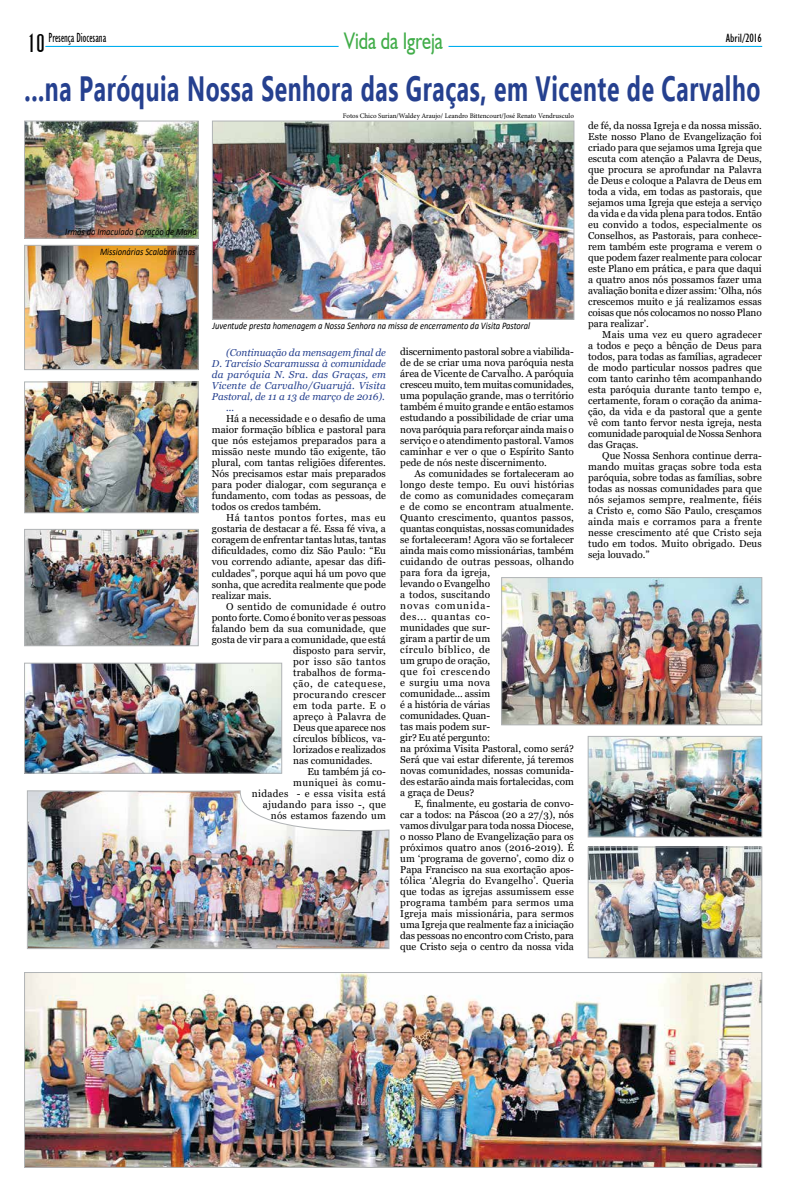
<style>
.page{position:relative;width:794px;height:1191px;background:#fff}
.page>*{position:absolute;margin:0;border:0;box-sizing:border-box;transform-origin:0 0}
.t1{font:700 35.1px "Ebrima";letter-spacing:.025em;color:#25408f;scale:.65 1}
.t2{font:24px "Humanist 521 BT";color:#41ad49;scale:.76 1}
.t3{font:24px "Anastasia";color:#000}
.t4{font:condensed 13.3px "Humanist 521 BT";color:#000;scale:.78 1}
.t5{font:condensed 12px "Humanist 521 BT";color:#000}
.t6{font:10px/11px "Georgia";color:#000;text-align:justify}
.t7{font:italic 10px/20.5px "Calibri";color:#000;text-align:right;scale:.85 1}
.t8{font:italic 10px "Georgia";color:#25408f}
.t9{font:italic 10px "Georgia";letter-spacing:.02em;color:#25408f}
.t10{font:10px "Georgia";letter-spacing:.035em;color:#000}
.t11{font:10px "Georgia";letter-spacing:.025em;color:#000}
.t12{font:10px "Georgia";letter-spacing:.03em;color:#000}
.t13{font:10px "Georgia";letter-spacing:.04em;color:#000}
.t14{font:10px "Georgia";letter-spacing:.065em;color:#000}
.t15{font:10px "Georgia";letter-spacing:.02em;color:#000}
.t16{font:10px "Georgia";letter-spacing:.045em;color:#000}
.t17{font:7px "Minion Pro";color:#000}
</style>
<div class="page">
<svg style="left:46px;top:46px;width:716px;height:1px"></svg>
<img style="left:27px;top:790px;width:362px;height:159px">
<div style="left:338px;top:31px;width:110px;height:20px;background:#fff"></div>
<img style="left:503px;top:579px;width:257px;height:144px">
<div style="left:501px;top:577px;width:261px;height:148px;border:1px solid #b1b4b6"></div>
<img style="left:26px;top:123px;width:170px;height:113px">
<div style="left:24px;top:121px;width:174px;height:117px;border:1px solid #b1b4b6"></div>
<img style="left:26px;top:247px;width:170px;height:121px">
<div style="left:24px;top:245px;width:174px;height:125px;border:1px solid #b1b4b6"></div>
<img style="left:26px;top:531px;width:170px;height:113px">
<div style="left:24px;top:529px;width:174px;height:117px;border:1px solid #b1b4b6"></div>
<img style="left:26px;top:384px;width:170px;height:127px">
<div style="left:24px;top:382px;width:174px;height:131px;border:1px solid #b1b4b6"></div>
<img style="left:214px;top:123px;width:358px;height:194px">
<div style="left:212px;top:121px;width:362px;height:198px;border:1px solid #b1b4b6"></div>
<img style="left:26px;top:974px;width:734px;height:191px">
<div style="left:24px;top:972px;width:738px;height:195px;border:1px solid #b1b4b6"></div>
<img style="left:26px;top:665px;width:254px;height:106px">
<div style="left:24px;top:663px;width:258px;height:110px;border:1px solid #b1b4b6"></div>
<img style="left:590px;top:738px;width:170px;height:97px">
<div style="left:588px;top:736px;width:174px;height:101px;border:1px solid #b1b4b6"></div>
<img style="left:590px;top:849px;width:170px;height:107px">
<div style="left:588px;top:847px;width:174px;height:111px;border:1px solid #b1b4b6"></div>
<h2 class="t2" style="left:344px;top:26px;width:131px">Vida da Igreja</h2>
<h1 class="t1" style="left:25px;top:62px;width:1133px">...na Paróquia Nossa Senhora das Graças, em Vicente de Carvalho</h1>
<h3 class="t4" style="left:49px;top:30px;width:75px">Presença Diocesana</h3>
<h2 class="t3" style="left:27px;top:30px;width:19px">10</h2>
<p class="t5" style="left:726px;top:31px;width:38px">Abril/2016</p>
<p class="t7" style="left:65px;top:221px;width:156px">Irmãs do Imaculado Coração de Maria<br>Missionárias Scalabrinianas</p>
<p class="t17" style="left:343px;top:111px;width:232px">Fotos Chico Surian/Waldey Araujo/ Leandro Bittencourt/José Renato Vendrusculo</p>
<p class="t7" style="left:212px;top:315px;width:375px">Juventude presta homenagem a Nossa Senhora na missa de encerramento da Visita Pastoral</p>
<p class="t8" style="left:226px;top:347px;width:161px">(Continuação da mensagem final de</p>
<p class="t8" style="left:212px;top:358px;width:175px">D. Tarcísio Scaramussa à comunidade</p>
<p class="t9" style="left:212px;top:369px;width:176px">da paróquia N. Sra. das Graças, em</p>
<p class="t9" style="left:212px;top:380px;width:176px">Vicente de Carvalho/Guarujá. Visita</p>
<p class="t8" style="left:212px;top:391px;width:174px">Pastoral, de 11 a 13 de março de 2016).</p>
<p class="t8" style="left:226px;top:402px;width:10px">...</p>
<p class="t6" style="left:212px;top:414px;width:176px;text-indent:14px">Há a necessidade e o desafio de uma maior formação bíblica e pastoral para que nós estejamos preparados para a missão neste mundo tão exigente, tão plural, com tantas religiões diferentes.<br>Nós precisamos estar mais preparados para poder dialogar, com segurança e fundamento, com todas as pessoas, de todos os credos também.</p>
<p class="t6" style="left:212px;top:513px;width:176px;text-indent:14px">Há tantos pontos fortes, mas eu gostaria de destacar a fé. Essa fé viva, a coragem de enfrentar tantas lutas, tantas dificuldades, como diz São Paulo: “Eu vou correndo adiante, apesar das difi&shy;culdades”, porque aqui há um povo que sonha, que acredita realmente que pode realizar mais.</p>
<p class="t11" style="left:226px;top:600px;width:161px">O sentido de comunidade é outro</p>
<p class="t6" style="left:212px;top:612px;width:176px">ponto forte. Como é bonito ver as pessoas</p>
<p class="t6" style="left:212px;top:623px;width:175px">falando bem da sua comunidade, que</p>
<p class="t6" style="left:212px;top:634px;width:175px">gosta de vir para a comunidade, que está</p>
<p class="t6" style="left:293px;top:645px;width:94px">disposto para servir,</p>
<p class="t13" style="left:293px;top:655px;width:94px">por isso são tantos</p>
<p class="t6" style="left:293px;top:667px;width:94px">trabalhos de forma-</p>
<p class="t14" style="left:293px;top:677px;width:94px">ção, de catequese,</p>
<p class="t10" style="left:293px;top:688px;width:94px">procurando crescer</p>
<p class="t16" style="left:293px;top:699px;width:94px">em toda parte. E o</p>
<p class="t15" style="left:293px;top:710px;width:94px">apreço à Palavra de</p>
<p class="t6" style="left:293px;top:722px;width:94px">Deus que aparece nos</p>
<p class="t6" style="left:293px;top:733px;width:94px">círculos bíblicos, va-</p>
<p class="t6" style="left:293px;top:744px;width:94px">lorizados e realizados</p>
<p class="t6" style="left:293px;top:755px;width:81px">nas comunidades.</p>
<p class="t6" style="left:307px;top:766px;width:80px">Eu também já co-</p>
<p class="t10" style="left:293px;top:776px;width:94px">muniquei às comu-</p>
<p class="t10" style="left:252px;top:787px;width:136px">nidades - e essa visita está</p>
<p class="t12" style="left:263px;top:798px;width:124px">ajudando para isso -, que</p>
<p class="t6" style="left:271px;top:810px;width:116px">nós estamos fazendo um</p>
<p class="t6" style="left:400px;top:347px;width:175px">discernimento pastoral sobre a viabilida&shy;de de se criar uma nova paróquia nesta área de Vicente de Carvalho. A paróquia cresceu muito, tem muitas comunidades, uma população grande, mas o território também é muito grande e então estamos estudando a possibilidade de criar uma nova paróquia para reforçar ainda mais o serviço e o atendimento pastoral. Vamos caminhar e ver o que o Espírito Santo pede de nós neste discernimento.</p>
<p class="t6" style="left:400px;top:468px;width:175px;text-align:left;text-indent:14px">As comunidades se fortaleceram ao longo deste tempo. Eu ouvi histórias de como as comunidades começaram e de como se encontram atualmente.<br>Quanto crescimento, quantos passos, quantas conquistas, nossas comunidades se fortaleceram! Agora vão se fortalecer ainda mais como missionárias, também cuidando de outras pessoas, olhando para fora da igreja,<br>levando o Evangelho<br>a todos, suscitando<br>novas comunida-<br>des... quantas co-<br>munidades que sur-<br>giram a partir de um<br>círculo bíblico, de<br>um grupo de oração,<br>que foi crescendo<br>e surgiu uma nova<br>comunidade... assim<br>é a história de várias<br>comunidades. Quan-<br>tas mais podem sur-<br>gir? Eu até pergunto:<br>na próxima Visita Pastoral, como será?<br>Será que vai estar diferente, já teremos novas comunidades, nossas comunida&shy;des estarão ainda mais fortalecidas, com a graça de Deus?</p>
<p class="t6" style="left:400px;top:798px;width:175px;text-indent:14px">E, finalmente, eu gostaria de convo&shy;car a todos: na Páscoa (20 a 27/3), nós vamos divulgar para toda nossa Diocese, o nosso Plano de Evangelização para os próximos quatro anos (2016-2019). É um ‘programa de governo’, como diz o Papa Francisco na sua exortação apos&shy;tólica ‘Alegria do Evangelho’. Queria que todas as igrejas assumissem esse programa também para sermos uma Igreja mais missionária, para sermos uma Igreja que realmente faz a iniciação das pessoas no encontro com Cristo, para que Cristo seja o centro da nossa vida</p>
<p class="t6" style="left:588px;top:120px;width:175px">de fé, da nossa Igreja e da nossa missão.<br>Este nosso Plano de Evangelização foi criado para que sejamos uma Igreja que escuta com atenção a Palavra de Deus, que procura se aprofundar na Palavra de Deus e coloque a Palavra de Deus em toda a vida, em todas as pastorais, que sejamos uma Igreja que esteja a serviço da vida e da vida plena para todos. Então eu convido a todos, especialmente os Conselhos, as Pastorais, para conhece&shy;rem também este programa e verem o que podem fazer realmente para colocar este Plano em prática, e para que daqui a quatro anos nós possamos fazer uma avaliação bonita e dizer assim: ‘Olha, nós crescemos muito e já realizamos essas coisas que nós colocamos no nosso Plano para realizar’.</p>
<p class="t6" style="left:588px;top:329px;width:175px;text-indent:14px">Mais uma vez eu quero agradecer a todos e peço a bênção de Deus para todos, para todas as famílias, agradecer de modo particular nossos padres que com tanto carinho têm acompanhando esta paróquia durante tanto tempo e, certamente, foram o coração da anima&shy;ção, da vida e da pastoral que a gente vê com tanto fervor nesta igreja, nesta comunidade paroquial de Nossa Senhora das Graças.</p>
<p class="t6" style="left:588px;top:450px;width:175px;text-indent:14px">Que Nossa Senhora continue derra&shy;mando muitas graças sobre toda esta paróquia, sobre todas as famílias, sobre todas as nossas comunidades para que nós sejamos sempre, realmente, fiéis a Cristo e, como São Paulo, cresçamos ainda mais e corramos para a frente nesse crescimento até que Cristo seja tudo em todos. Muito obrigado. Deus seja louvado.”</p>
</div>
